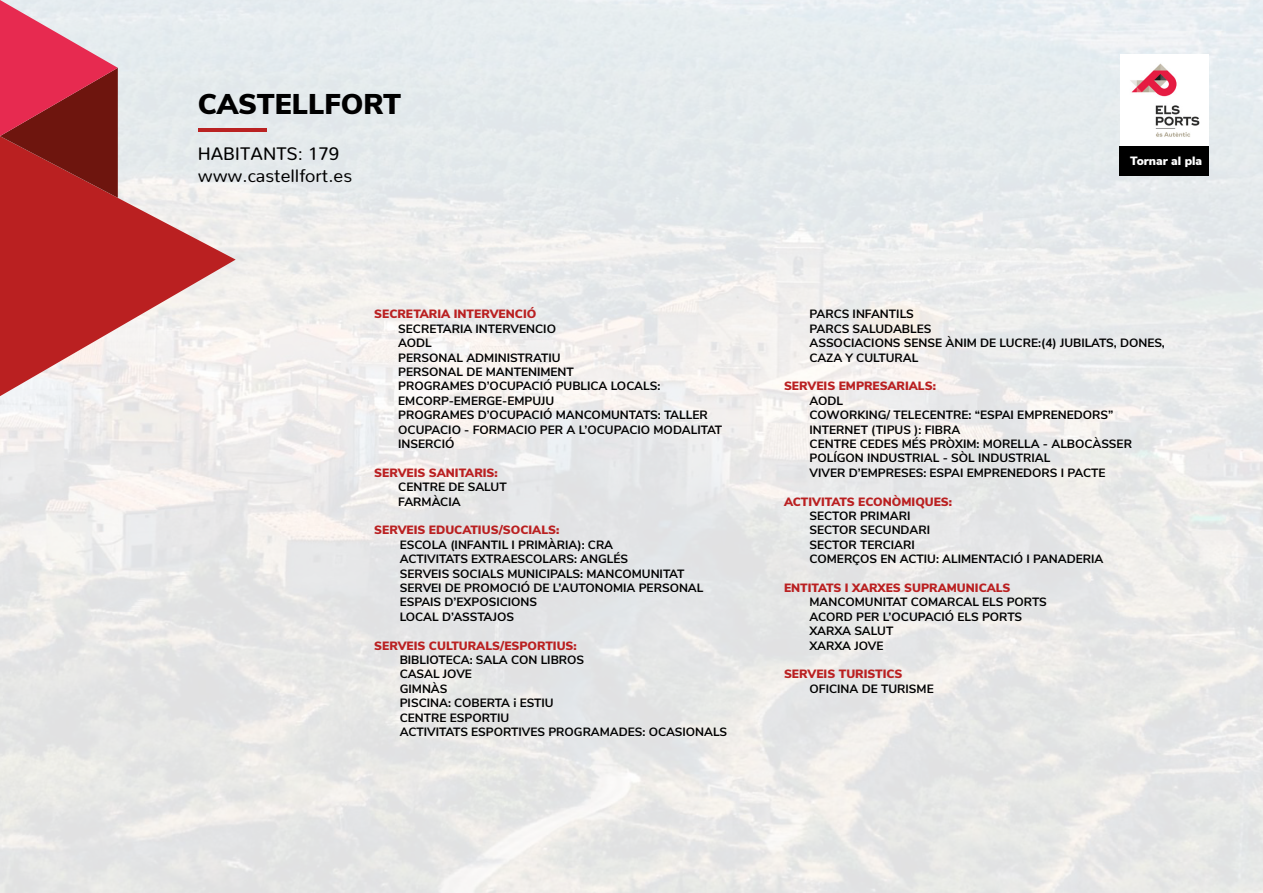
<style>
.page{position:relative;width:1263px;height:893px;background:#fff}
.page>*{position:absolute;margin:0;border:0;box-sizing:border-box;transform-origin:0 0}
.t1{font:900 28.5px "Nunito Sans";color:#000}
.t2{font:18px/21.6px "Nunito";color:#000}
.t3{font:700 12px/14.4px "Nunito Sans";color:#000}
.t4{font:900 12px "Nunito Sans";color:#ba2021}
.t5{font:900 12px "Nunito Sans";color:#fff}
</style>
<div class="page">
<img style="left:0;top:0;width:1263px;height:893px">
<svg style="left:0;top:136px;width:236px;height:260px"></svg>
<svg style="left:0;top:0;width:118px;height:198px;background:#b8434e"></svg>
<hr style="left:199px;top:129px;width:68px;height:3px;background:#ba2222">
<img style="left:1120px;top:54px;width:89px;height:92px">
<div style="left:1119px;top:146px;width:90px;height:29px;background:#000"></div>
<h1 class="t1" style="left:198px;top:83px;width:205px">CASTELLFORT</h1>
<h2 class="t2" style="left:198px;top:141px;width:156px">HABITANTS: 179 www.castellfort.es</h2>
<p class="t5" style="left:1130px;top:152px;width:74px">Tornar al pla</p>
<p class="t4" style="left:374px;top:305px;width:164px">SECRETARIA INTERVENCIÓ</p>
<p class="t3" style="left:398px;top:321px;width:326px">SECRETARIA INTERVENCIO<br>AODL<br>PERSONAL ADMINISTRATIU<br>PERSONAL DE MANTENIMENT<br>PROGRAMES D’OCUPACIÓ PUBLICA LOCALS:<br>EMCORP-EMERGE-EMPUJU<br>PROGRAMES D’OCUPACIÓ MANCOMUNTATS: TALLER<br>OCUPACIO - FORMACIO PER A L’OCUPACIO MODALITAT<br>INSERCIÓ</p>
<p class="t4" style="left:374px;top:464px;width:125px">SERVEIS SANITARIS:</p>
<p class="t3" style="left:398px;top:479px;width:110px">CENTRE DE SALUT<br>FARMÀCIA</p>
<p class="t4" style="left:374px;top:521px;width:187px">SERVEIS EDUCATIUS/SOCIALS:</p>
<p class="t3" style="left:400px;top:537px;width:305px">ESCOLA (INFANTIL I PRIMÀRIA): CRA<br>ACTIVITATS EXTRAESCOLARS: ANGLÉS<br>SERVEIS SOCIALS MUNICIPALS: MANCOMUNITAT<br>SERVEI DE PROMOCIÓ DE L’AUTONOMIA PERSONAL<br>ESPAIS D’EXPOSICIONS<br>LOCAL D’ASSTAJOS</p>
<p class="t4" style="left:374px;top:636px;width:204px">SERVEIS CULTURALS/ESPORTIUS:</p>
<p class="t3" style="left:400px;top:652px;width:329px">BIBLIOTECA: SALA CON LIBROS<br>CASAL JOVE<br>GIMNÀS<br>PISCINA: COBERTA i ESTIU<br>CENTRE ESPORTIU<br>ACTIVITATS ESPORTIVES PROGRAMADES: OCASIONALS</p>
<p class="t3" style="left:809px;top:306px;width:357px">PARCS INFANTILS<br>PARCS SALUDABLES<br>ASSOCIACIONS SENSE ÀNIM DE LUCRE:(4) JUBILATS, DONES,<br>CAZA Y CULTURAL</p>
<p class="t4" style="left:784px;top:377px;width:153px">SERVEIS EMPRESARIALS:</p>
<p class="t3" style="left:809px;top:393px;width:324px">AODL<br>COWORKING/ TELECENTRE: “ESPAI EMPRENEDORS” INTERNET (TIPUS ): FIBRA<br>CENTRE CEDES MÉS PRÒXIM: MORELLA - ALBOCÀSSER POLÍGON INDUSTRIAL - SÒL INDUSTRIAL<br>VIVER D’EMPRESES: ESPAI EMPRENEDORS I PACTE</p>
<p class="t4" style="left:784px;top:492px;width:170px">ACTIVITATS ECONÒMIQUES:</p>
<p class="t3" style="left:809px;top:508px;width:295px">SECTOR PRIMARI<br>SECTOR SECUNDARI<br>SECTOR TERCIARI<br>COMERÇOS EN ACTIU: ALIMENTACIÓ I PANADERIA</p>
<p class="t4" style="left:784px;top:579px;width:228px">ENTITATS I XARXES SUPRAMUNICALS</p>
<p class="t3" style="left:809px;top:594px;width:239px">MANCOMUNITAT COMARCAL ELS PORTS<br>ACORD PER L’OCUPACIÓ ELS PORTS<br>XARXA SALUT<br>XARXA JOVE</p>
<p class="t4" style="left:784px;top:665px;width:120px">SERVEIS TURISTICS</p>
<p class="t3" style="left:809px;top:681px;width:126px">OFICINA DE TURISME</p>
</div>
